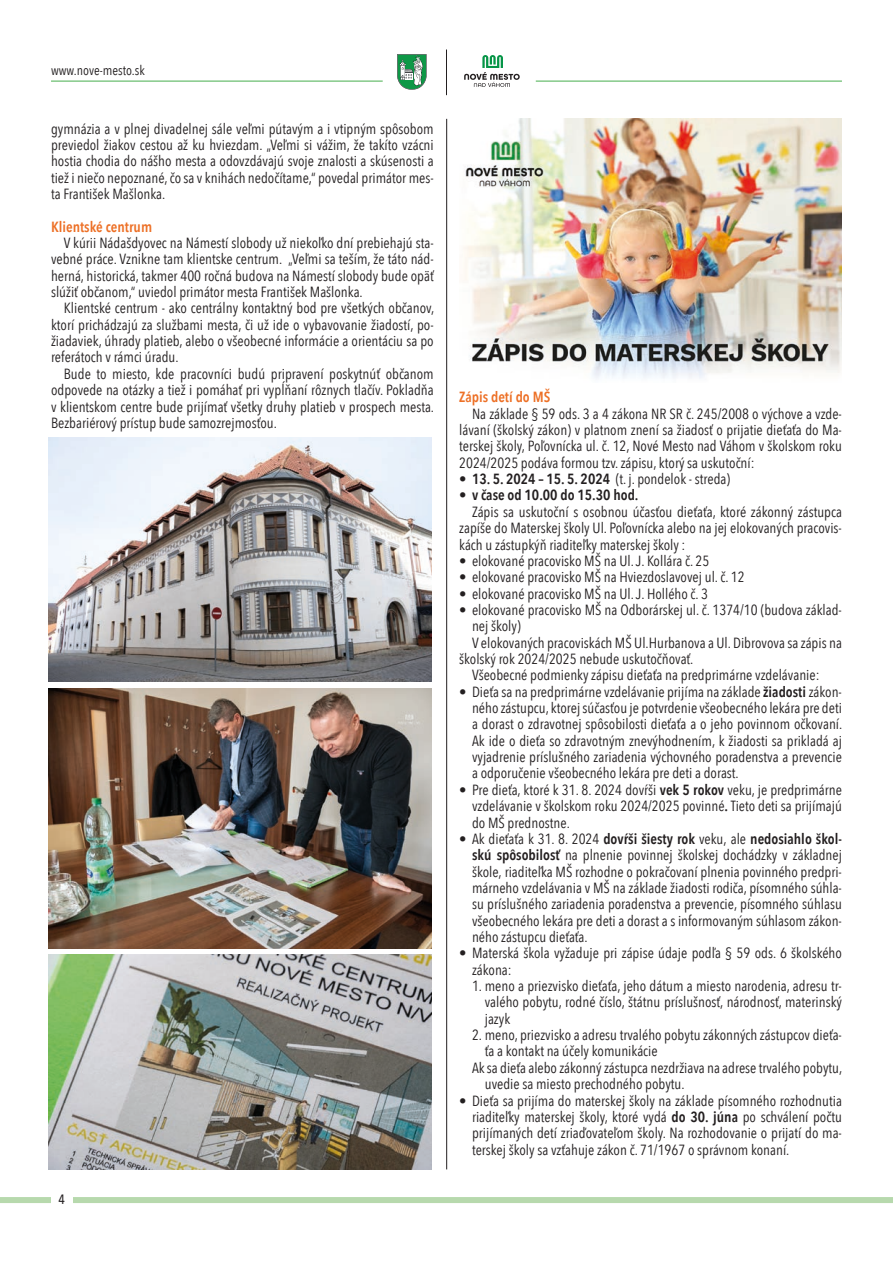
<style>
.page{position:relative;width:893px;height:1263px;background:#fff}
.page>*{position:absolute;margin:0;border:0;box-sizing:border-box;transform-origin:0 0}
.t1{font:14.7px/16.4px "Avenir Next Condensed";color:#231f20;text-align:justify}
.t2{font:600 14.7px "Avenir Next Condensed";color:#ed7026}
.t3{font:600 14.7px "Avenir Next Condensed";color:#231f20}
.t4{font:13.5px "Avenir Next Condensed";color:#231f20}
.t5{font:500 13.5px "Avenir Next Condensed";color:#231f20}
.s1{font-weight:600}
</style>
<div class="page">
<hr style="left:536px;top:81px;width:306px;height:1px;background:#47ae4d">
<hr style="left:51px;top:81px;width:332px;height:1px;background:#47ae4d">
<div style="left:0;top:1197px;width:893px;height:6px;background:#b7d9ad"></div>
<div style="left:51px;top:1189px;width:21px;height:16px;background:#fff"></div>
<hr style="left:446px;top:50px;width:1px;height:45px;background:#231f20">
<svg style="left:397px;top:54px;width:30px;height:36px"></svg>
<svg style="left:464px;top:55px;width:56px;height:32px"></svg>
<hr style="left:446px;top:119px;width:1px;height:1050px;background:#231f20">
<img style="left:49px;top:437px;width:383px;height:245px">
<img style="left:49px;top:689px;width:383px;height:259px">
<img style="left:49px;top:955px;width:383px;height:214px">
<img style="left:463px;top:119px;width:379px;height:260px">
<p class="t4" style="left:51px;top:58px;width:95px">www.nove-mesto.sk</p>
<p class="t1" style="left:51px;top:120px;width:384px">gymnázia a v plnej divadelnej sále veľmi pútavým a i vtipným spôsobom previedol žiakov cestou až ku hviezdam. „Veľmi si vážim, že takíto vzácni hostia chodia do nášho mesta a odovzdávajú svoje znalosti a skúsenosti a tiež i niečo nepoznané, čo sa v knihách nedočítame,“ povedal primátor mes&shy;ta František Mašlonka.</p>
<p class="t2" style="left:51px;top:214px;width:103px">Klientské centrum</p>
<p class="t1" style="left:51px;top:234px;width:384px;text-indent:13px">V kúrii Nádašdyovec na Námestí slobody už niekoľko dní prebiehajú sta&shy;vebné práce. Vznikne tam klientske centrum. „Veľmi sa teším, že táto nád&shy;herná, historická, takmer 400 ročná budova na Námestí slobody bude opäť slúžiť občanom,“ uviedol primátor mesta František Mašlonka.</p>
<p class="t1" style="left:51px;top:299px;width:385px;text-indent:13px">Klientské centrum - ako centrálny kontaktný bod pre všetkých občanov, ktorí prichádzajú za službami mesta, či už ide o vybavovanie žiadostí, po&shy;žiadaviek, úhrady platieb, alebo o všeobecné informácie a orientáciu sa po referátoch v rámci úradu.</p>
<p class="t1" style="left:51px;top:365px;width:385px;text-indent:13px">Bude to miesto, kde pracovníci budú pripravení poskytnúť občanom odpovede na otázky a tiež i pomáhať pri vypĺňaní rôznych tlačív. Pokladňa v klientskom centre bude prijímať všetky druhy platieb v prospech mesta.<br>Bezbariérový prístup bude samozrejmosťou.</p>
<p class="t5" style="left:58px;top:1191px;width:8px">4</p>
<p class="t2" style="left:459px;top:384px;width:93px">Zápis detí do MŠ</p>
<p class="t1" style="left:459px;top:405px;width:384px;text-indent:13px">Na základe § 59 ods. 3 a 4 zákona NR SR č. 245/2008 o výchove a vzde&shy;lávaní (školský zákon) v platnom znení sa žiadosť o prijatie dieťaťa do Ma&shy;terskej školy, Poľovnícka ul. č. 12, Nové Mesto nad Váhom v školskom roku 2024/2025 podáva formou tzv. zápisu, ktorý sa uskutoční:</p>
<p class="t1" style="left:459px;top:470px;width:272px"><span class="s1">• 13. 5. 2024 – 15. 5. 2024</span> (t. j. pondelok - streda)</p>
<p class="t3" style="left:459px;top:483px;width:181px">• v čase od 10.00 do 15.30 hod.</p>
<p class="t1" style="left:459px;top:503px;width:384px;text-indent:13px">Zápis sa uskutoční s osobnou účasťou dieťaťa, ktoré zákonný zástupca zapíše do Materskej školy Ul. Poľovnícka alebo na jej elokovaných pracovis&shy;kách u zástupkýň riaditeľky materskej školy :</p>
<p class="t1" style="left:459px;top:552px;width:252px">• elokované pracovisko MŠ na Ul. J. Kollára č. 25</p>
<p class="t1" style="left:459px;top:568px;width:287px">• elokované pracovisko MŠ na Hviezdoslavovej ul. č. 12</p>
<p class="t1" style="left:459px;top:585px;width:250px">• elokované pracovisko MŠ na Ul. J. Hollého č. 3</p>
<p class="t1" style="left:459px;top:601px;width:384px">• elokované pracovisko MŠ na Odborárskej ul. č. 1374/10 (budova základ-</p>
<p class="t1" style="left:472px;top:617px;width:50px">nej školy)</p>
<p class="t1" style="left:472px;top:634px;width:371px">V elokovaných pracoviskách MŠ Ul.Hurbanova a Ul. Dibrovova sa zápis na</p>
<p class="t1" style="left:459px;top:650px;width:236px">školský rok 2024/2025 nebude uskutočňovať.</p>
<p class="t1" style="left:472px;top:666px;width:349px">Všeobecné podmienky zápisu dieťaťa na predprimárne vzdelávanie:</p>
<p class="t1" style="left:472px;top:683px;width:372px;text-indent:-13px">• Dieťa sa na predprimárne vzdelávanie prijíma na základe <span class="s1">žiadosti</span> zákon&shy;ného zástupcu, ktorej súčasťou je potvrdenie všeobecného lekára pre deti a dorast o zdravotnej spôsobilosti dieťaťa a o jeho povinnom očkovaní.<br>Ak ide o dieťa so zdravotným znevýhodnením, k žiadosti sa prikladá aj vyjadrenie príslušného zariadenia výchovného poradenstva a prevencie a odporučenie všeobecného lekára pre deti a dorast.</p>
<p class="t1" style="left:472px;top:781px;width:371px;text-indent:-13px">• Pre dieťa, ktoré k 31. 8. 2024 dovŕši <span class="s1">vek 5 rokov</span> veku, je predprimárne vzdelávanie v školskom roku 2024/2025 povinné<span class="s1">.</span> Tieto deti sa prijímajú do MŠ prednostne.</p>
<p class="t1" style="left:472px;top:830px;width:371px;text-indent:-13px">• Ak dieťaťa k 31. 8. 2024 <span class="s1">dovŕši šiesty rok</span> veku, ale <span class="s1">nedosiahlo škol&shy;skú spôsobilosť</span> na plnenie povinnej školskej dochádzky v základnej škole, riaditeľka MŠ rozhodne o pokračovaní plnenia povinného predpri&shy;márneho vzdelávania v MŠ na základe žiadosti rodiča, písomného súhla&shy;su príslušného zariadenia poradenstva a prevencie, písomného súhlasu všeobecného lekára pre deti a dorast a s informovaným súhlasom zákon&shy;ného zástupcu dieťaťa.</p>
<p class="t1" style="left:472px;top:944px;width:371px;text-indent:-13px">• Materská škola vyžaduje pri zápise údaje podľa § 59 ods. 6 školského zákona:</p>
<p class="t1" style="left:485px;top:977px;width:359px;text-indent:-13px">1. meno a priezvisko dieťaťa, jeho dátum a miesto narodenia, adresu tr&shy;valého pobytu, rodné číslo, štátnu príslušnosť, národnosť, materinský jazyk</p>
<p class="t1" style="left:472px;top:1026px;width:371px">2. meno, priezvisko a adresu trvalého pobytu zákonných zástupcov dieťa-</p>
<p class="t1" style="left:485px;top:1042px;width:174px">ťa a kontakt na účely komunikácie</p>
<p class="t1" style="left:472px;top:1059px;width:372px">Ak sa dieťa alebo zákonný zástupca nezdržiava na adrese trvalého pobytu,</p>
<p class="t1" style="left:485px;top:1075px;width:201px">uvedie sa miesto prechodného pobytu.</p>
<p class="t1" style="left:472px;top:1091px;width:371px;text-indent:-13px">• Dieťa sa prijíma do materskej školy na základe písomného rozhodnutia riaditeľky materskej školy, ktoré vydá <span class="s1">do 30. júna</span> po schválení počtu prijímaných detí zriaďovateľom školy. Na rozhodovanie o prijatí do ma&shy;terskej školy sa vzťahuje zákon č. 71/1967 o správnom konaní.</p>
</div>
